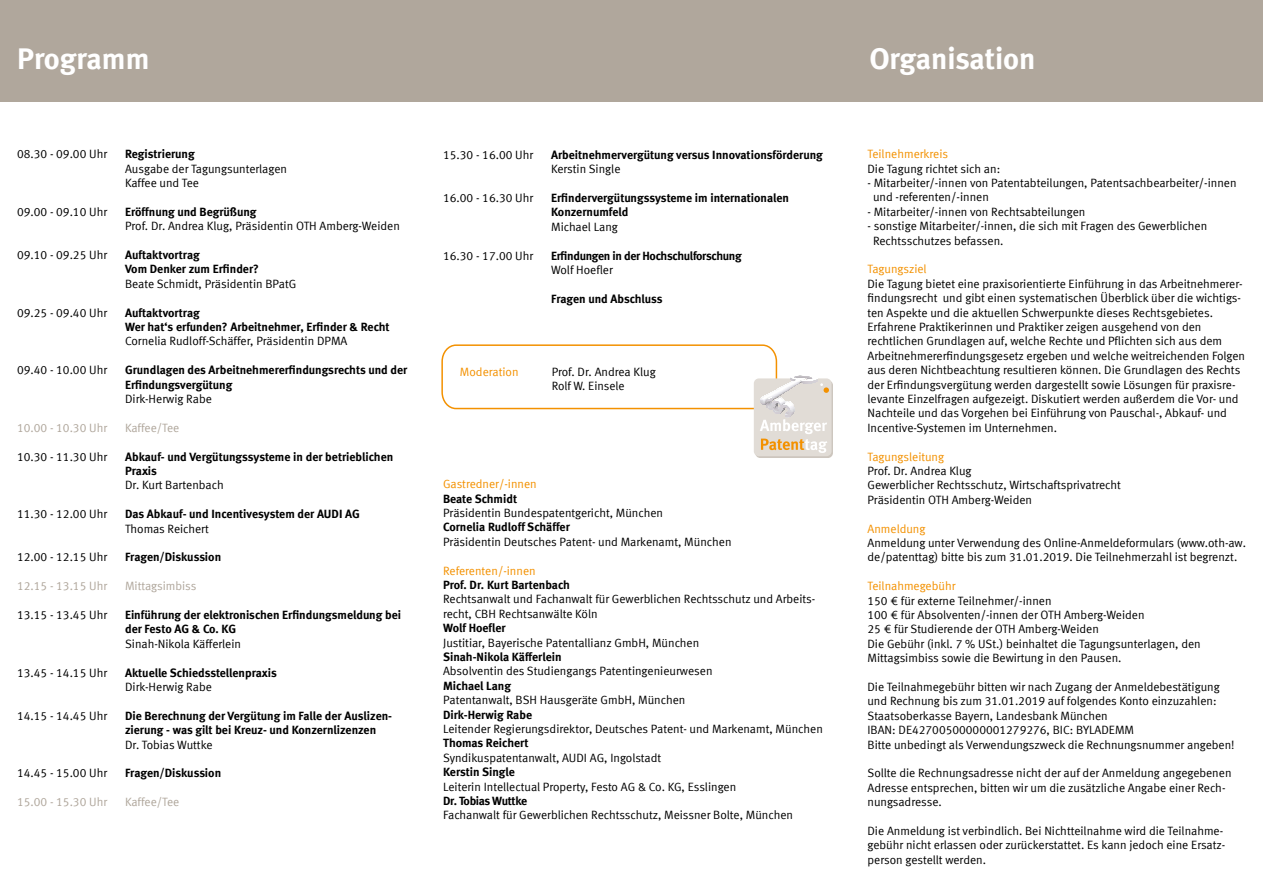
<style>
.page{position:relative;width:1263px;height:893px;background:#fff}
.page>*{position:absolute;margin:0;border:0;box-sizing:border-box;transform-origin:0 0}
.t1{font:700 30px "Meta";color:#fff}
.t2{font:12px/14.4px "Meta Normal LF";color:#000}
.t3{font:12px/14.4px "Meta Bold LF";color:#000}
.t4{font:12px/14.4px "Meta Normal";color:#000}
.t5{font:12px "Meta Normal LF";color:#b0a79c}
.t6{font:12px "Meta Normal LF";color:#f39100}
.t7{font:12px "Meta Normal";color:#f39100}
.t8{font:12px "Meta Bold LF";letter-spacing:-.025em;color:#000}
.t9{font:12px "Meta Bold LF";letter-spacing:-.03em;color:#000}
</style>
<div class="page">
<div style="left:0;top:0;width:1263px;height:101px;background:#b0a79c"></div>
<div style="left:755px;top:380px;width:78px;height:78px;background:#cdc6be;border-radius:5px"></div>
<div style="left:754px;top:378px;width:77px;height:78px;background:#e1dcd6;border-radius:5px"></div>
<svg style="left:441px;top:344px;width:388px;height:109px"></svg>
<h1 class="t1" style="left:17px;top:40px;width:134px">Programm</h1>
<h1 class="t1" style="left:869px;top:40px;width:168px">Organisation</h1>
<p class="t2" style="left:17px;top:147px;width:92px">08.30 - 09.00 Uhr</p>
<p class="t3" style="left:125px;top:147px;width:71px">Registrierung</p>
<p class="t2" style="left:125px;top:161px;width:163px">Ausgabe der Tagungsunterlagen<br>Kaffee und Tee</p>
<p class="t2" style="left:17px;top:204px;width:92px">09.00 - 09.10 Uhr</p>
<p class="t3" style="left:125px;top:204px;width:133px">Eröffnung und Begrüßung</p>
<p class="t2" style="left:125px;top:219px;width:276px">Prof. Dr. Andrea Klug, Präsidentin OTH Amberg-Weiden</p>
<p class="t2" style="left:17px;top:247px;width:92px">09.10 - 09.25 Uhr</p>
<p class="t3" style="left:125px;top:247px;width:135px">Auftaktvortrag<br>Vom Denker zum Erfinder?</p>
<p class="t2" style="left:125px;top:276px;width:173px">Beate Schmidt, Präsidentin BPatG</p>
<p class="t2" style="left:17px;top:305px;width:92px">09.25 - 09.40 Uhr</p>
<p class="t3" style="left:125px;top:305px;width:266px">Auftaktvortrag<br>Wer hat‘s erfunden? Arbeitnehmer, Erfinder &amp; Recht</p>
<p class="t2" style="left:125px;top:334px;width:224px">Cornelia Rudloff-Schäffer, Präsidentin DPMA</p>
<p class="t2" style="left:17px;top:363px;width:92px">09.40 - 10.00 Uhr</p>
<p class="t3" style="left:125px;top:363px;width:284px">Grundlagen des Arbeitnehmererfindungsrechts und der<br>Erfindungsvergütung</p>
<p class="t2" style="left:125px;top:391px;width:88px">Dirk-Herwig Rabe</p>
<p class="t5" style="left:17px;top:421px;width:92px">10.00 - 10.30 Uhr</p>
<p class="t5" style="left:125px;top:421px;width:56px">Kaffee/Tee</p>
<p class="t2" style="left:17px;top:449px;width:92px">10.30 - 11.30 Uhr</p>
<p class="t3" style="left:125px;top:449px;width:270px">Abkauf- und Vergütungssysteme in der betrieblichen<br>Praxis</p>
<p class="t2" style="left:125px;top:478px;width:100px">Dr. Kurt Bartenbach</p>
<p class="t2" style="left:17px;top:507px;width:92px">11.30 - 12.00 Uhr</p>
<p class="t3" style="left:125px;top:507px;width:236px">Das Abkauf- und Incentivesystem der AUDI AG</p>
<p class="t2" style="left:125px;top:521px;width:85px">Thomas Reichert</p>
<p class="t2" style="left:17px;top:550px;width:92px">12.00 - 12.15 Uhr</p>
<p class="t3" style="left:125px;top:550px;width:98px">Fragen/Diskussion</p>
<p class="t5" style="left:17px;top:579px;width:92px">12.15 - 13.15 Uhr</p>
<p class="t5" style="left:125px;top:579px;width:73px">Mittagsimbiss</p>
<p class="t2" style="left:17px;top:607px;width:92px">13.15 - 13.45 Uhr</p>
<p class="t3" style="left:125px;top:607px;width:277px">Einführung der elektronischen Erfindungsmeldung bei der Festo AG &amp; Co. KG</p>
<p class="t2" style="left:125px;top:636px;width:118px">Sinah-Nikola Käfferlein</p>
<p class="t2" style="left:17px;top:665px;width:92px">13.45 - 14.15 Uhr</p>
<p class="t3" style="left:125px;top:665px;width:153px">Aktuelle Schiedsstellenpraxis</p>
<p class="t2" style="left:125px;top:679px;width:88px">Dirk-Herwig Rabe</p>
<p class="t2" style="left:17px;top:708px;width:92px">14.15 - 14.45 Uhr</p>
<p class="t3" style="left:125px;top:708px;width:269px">Die Berechnung der Vergütung im Falle der Auslizen&shy;zierung - was gilt bei Kreuz- und Konzernlizenzen</p>
<p class="t2" style="left:125px;top:737px;width:89px">Dr. Tobias Wuttke</p>
<p class="t2" style="left:17px;top:766px;width:92px">14.45 - 15.00 Uhr</p>
<p class="t3" style="left:125px;top:766px;width:98px">Fragen/Diskussion</p>
<p class="t5" style="left:17px;top:795px;width:92px">15.00 - 15.30 Uhr</p>
<p class="t5" style="left:125px;top:795px;width:56px">Kaffee/Tee</p>
<p class="t2" style="left:443px;top:147px;width:92px">15.30 - 16.00 Uhr</p>
<p class="t3" style="left:551px;top:147px;width:273px">Arbeitnehmervergütung versus Innovationsförderung</p>
<p class="t2" style="left:551px;top:162px;width:71px">Kerstin Single</p>
<p class="t2" style="left:443px;top:190px;width:92px">16.00 - 16.30 Uhr</p>
<p class="t3" style="left:551px;top:190px;width:239px">Erfindervergütungssysteme im internationalen<br>Konzernumfeld</p>
<p class="t2" style="left:551px;top:219px;width:68px">Michael Lang</p>
<p class="t2" style="left:443px;top:248px;width:92px">16.30 - 17.00 Uhr</p>
<p class="t8" style="left:551px;top:248px;width:192px">Erfindungen in der Hochschulforschung</p>
<p class="t2" style="left:551px;top:262px;width:63px">Wolf Hoefler</p>
<p class="t3" style="left:551px;top:291px;width:113px">Fragen und Abschluss</p>
<p class="t7" style="left:460px;top:365px;width:60px">Moderation</p>
<p class="t4" style="left:552px;top:364px;width:106px">Prof. Dr. Andrea Klug<br>Rolf W. Einsele</p>
<p class="t7" style="left:443px;top:477px;width:95px">Gastredner/-innen</p>
<p class="t3" style="left:443px;top:491px;width:75px">Beate Schmidt</p>
<p class="t4" style="left:443px;top:505px;width:221px">Präsidentin Bundespatentgericht, München</p>
<p class="t3" style="left:443px;top:520px;width:128px">Cornelia Rudloff Schäffer</p>
<p class="t4" style="left:443px;top:534px;width:290px">Präsidentin Deutsches Patent- und Markenamt, München</p>
<p class="t7" style="left:443px;top:563px;width:94px">Referenten/-innen</p>
<p class="t3" style="left:443px;top:577px;width:128px">Prof. Dr. Kurt Bartenbach</p>
<p class="t4" style="left:443px;top:592px;width:374px">Rechtsanwalt und Fachanwalt für Gewerblichen Rechtsschutz und Arbeits&shy;recht, CBH Rechtsanwälte Köln</p>
<p class="t3" style="left:443px;top:621px;width:64px">Wolf Hoefler</p>
<p class="t4" style="left:443px;top:635px;width:258px">Justitiar, Bayerische Patentallianz GmbH, München</p>
<p class="t3" style="left:443px;top:649px;width:120px">Sinah-Nikola Käfferlein</p>
<p class="t4" style="left:443px;top:664px;width:271px">Absolventin des Studiengangs Patentingenieurwesen</p>
<p class="t3" style="left:443px;top:678px;width:69px">Michael Lang</p>
<p class="t4" style="left:443px;top:693px;width:244px">Patentanwalt, BSH Hausgeräte GmbH, München</p>
<p class="t3" style="left:443px;top:707px;width:91px">Dirk-Herwig Rabe</p>
<p class="t4" style="left:443px;top:721px;width:381px">Leitender Regierungsdirektor, Deutsches Patent- und Markenamt, München</p>
<p class="t3" style="left:443px;top:736px;width:87px">Thomas Reichert</p>
<p class="t4" style="left:443px;top:750px;width:220px">Syndikuspatentanwalt, AUDI AG, Ingolstadt</p>
<p class="t3" style="left:443px;top:765px;width:73px">Kerstin Single</p>
<p class="t4" style="left:443px;top:779px;width:295px">Leiterin Intellectual Property, Festo AG &amp; Co. KG, Esslingen</p>
<p class="t9" style="left:443px;top:794px;width:86px">Dr. Tobias Wuttke</p>
<p class="t4" style="left:443px;top:808px;width:351px">Fachanwalt für Gewerblichen Rechtsschutz, Meissner Bolte, München</p>
<p class="t6" style="left:867px;top:147px;width:82px">Teilnehmerkreis</p>
<p class="t2" style="left:867px;top:161px;width:134px">Die Tagung richtet sich an:</p>
<p class="t2" style="left:873px;top:175px;width:365px;text-indent:-6px">- Mitarbeiter/-innen von Patentabteilungen, Patentsachbearbeiter/-innen und -referenten/-innen</p>
<p class="t2" style="left:867px;top:204px;width:219px">- Mitarbeiter/-innen von Rechtsabteilungen</p>
<p class="t2" style="left:873px;top:219px;width:336px;text-indent:-6px">- sonstige Mitarbeiter/-innen, die sich mit Fragen des Gewerblichen<br>Rechtsschutzes befassen.</p>
<p class="t6" style="left:867px;top:262px;width:61px">Tagungsziel</p>
<p class="t2" style="left:867px;top:276px;width:379px">Die Tagung bietet eine praxisorientierte Einführung in das Arbeitnehmerer&shy;findungsrecht und gibt einen systematischen Überblick über die wichtigs&shy;ten Aspekte und die aktuellen Schwerpunkte dieses Rechtsgebietes.<br>Erfahrene Praktikerinnen und Praktiker zeigen ausgehend von den rechtlichen Grundlagen auf, welche Rechte und Pflichten sich aus dem Arbeitnehmererfindungsgesetz ergeben und welche weitreichenden Folgen aus deren Nichtbeachtung resultieren können. Die Grundlagen des Rechts der Erfindungsvergütung werden dargestellt sowie Lösungen für praxisre&shy;levante Einzelfragen aufgezeigt. Diskutiert werden außerdem die Vor- und Nachteile und das Vorgehen bei Einführung von Pauschal-, Abkauf- und Incentive-Systemen im Unternehmen.</p>
<p class="t6" style="left:867px;top:449px;width:78px">Tagungsleitung</p>
<p class="t2" style="left:867px;top:463px;width:255px">Prof. Dr. Andrea Klug<br>Gewerblicher Rechtsschutz, Wirtschaftsprivatrecht<br>Präsidentin OTH Amberg-Weiden</p>
<p class="t6" style="left:867px;top:521px;width:59px">Anmeldung</p>
<p class="t2" style="left:867px;top:535px;width:380px">Anmeldung unter Verwendung des Online-Anmeldeformulars (www.oth-aw. de/patenttag) bitte bis zum 31.01.2019. Die Teilnehmerzahl ist begrenzt.</p>
<p class="t6" style="left:867px;top:579px;width:89px">Teilnahmegebühr</p>
<p class="t2" style="left:867px;top:593px;width:335px">150 € für externe Teilnehmer/-innen<br>100 € für Absolventen/-innen der OTH Amberg-Weiden<br>25 € für Studierende der OTH Amberg-Weiden<br>Die Gebühr (inkl. 7 % USt.) beinhaltet die Tagungsunterlagen, den Mittagsimbiss sowie die Bewirtung in den Pausen.</p>
<p class="t2" style="left:867px;top:679px;width:369px">Die Teilnahmegebühr bitten wir nach Zugang der Anmeldebestätigung und Rechnung bis zum 31.01.2019 auf folgendes Konto einzuzahlen:<br>Staatsoberkasse Bayern, Landesbank München<br>IBAN: DE42700500000001279276, BIC: BYLADEMM<br>Bitte unbedingt als Verwendungszweck die Rechnungsnummer angeben!</p>
<p class="t2" style="left:867px;top:766px;width:366px">Sollte die Rechnungsadresse nicht der auf der Anmeldung angegebenen<br>Adresse entsprechen, bitten wir um die zusätzliche Angabe einer Rech&shy;nungsadresse.</p>
<p class="t2" style="left:867px;top:823px;width:359px">Die Anmeldung ist verbindlich. Bei Nichtteilnahme wird die Teilnahme&shy;gebühr nicht erlassen oder zurückerstattet. Es kann jedoch eine Ersatz&shy;person gestellt werden.</p>
</div>
